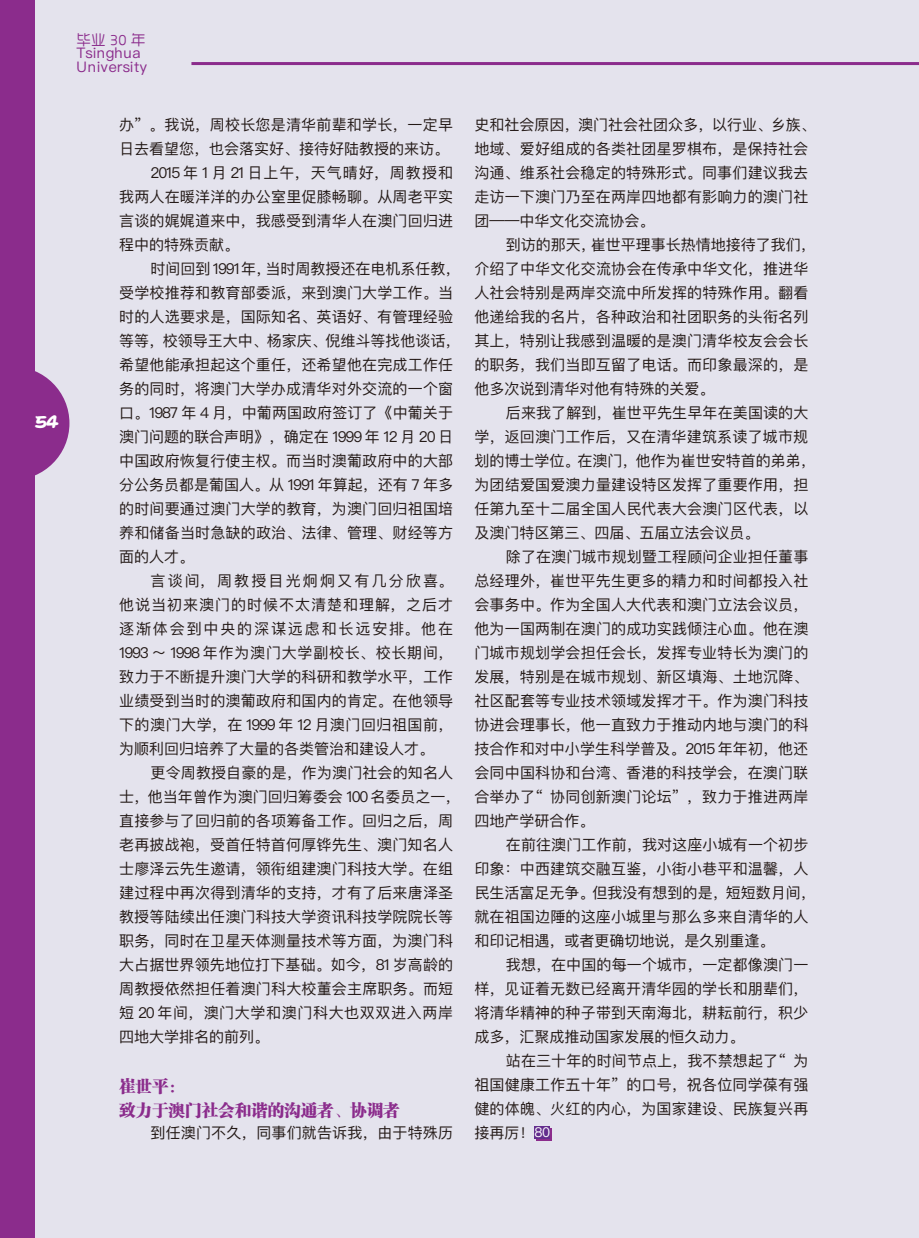
<style>
.page{position:relative;width:919px;height:1238px;background:#fff}
.page>*{position:absolute;margin:0;border:0;box-sizing:border-box;transform-origin:0 0}
.t1{font:16.5px/24px "FZCSJW GB1 0";color:#8b2c8c}
.t2{font:15px/24px "Ping Fang SC";letter-spacing:.015em;color:#231916}
.t3{font:15px "Ping Fang SC";letter-spacing:.05em;color:#231916}
.t4{font:15px "Ping Fang SC";letter-spacing:.035em;color:#231916}
.t5{font:15px "Ping Fang SC";letter-spacing:.04em;color:#231916}
.t6{font:15px "Ping Fang SC";letter-spacing:.07em;color:#231916}
.t7{font:15px "Ping Fang SC";letter-spacing:.065em;color:#231916}
.t8{font:15px "Ping Fang SC";letter-spacing:.145em;color:#231916}
.t9{font:15px "Ping Fang SC";letter-spacing:.125em;color:#231916}
.t10{font:14.55px/13.5px "Ping Fang SC";letter-spacing:.02em;color:#8b2c8c}
.t11{font:14.55px "RTWS Yue Go Demo";color:#8b2c8c}
.s1{font-size:13.5px;color:#fff}
</style>
<div class="page">
<div style="left:0;top:0;width:918px;height:1237px;background:#e4e3ed"></div>
<div style="left:0;top:0;width:34px;height:1237px;background:#8b2c8c"></div>
<hr style="left:191px;top:62px;width:727px;height:3px;background:#8b2c8c">
<div style="left:536px;top:1127px;width:15px;height:13px;background:#632d8d"></div>
<div style="left:534px;top:1126px;width:15px;height:12px;background:#632d8d"></div>
<svg style="left:34px;top:366px;width:35px;height:114px"></svg>
<p class="t11" style="left:77px;top:33px;width:70px">毕业 30 年</p>
<p class="t10" style="left:77px;top:46px;width:72px">Tsinghua<br>University</p>
<p class="t2" style="left:119px;top:112px;width:335px">办” 。我说，周校⻓长您是清华前辈和学⻓长，⼀一定早</p>
<p class="t2" style="left:119px;top:136px;width:332px">⽇日去看望您，也会落实好、接待好陆教授的来访。</p>
<p class="t6" style="left:151px;top:162px;width:304px">2015 年年 1 ⽉月 21 ⽇日上午，天⽓气晴好，周教授和</p>
<p class="t2" style="left:119px;top:184px;width:335px">我两⼈人在暖洋洋的办公室⾥里里促膝畅聊。从周⽼老老平实</p>
<p class="t2" style="left:119px;top:208px;width:335px">⾔言谈的娓娓道来中，我感受到清华⼈人在澳⻔门回归进</p>
<p class="t2" style="left:119px;top:232px;width:121px">程中的特殊贡献。</p>
<p class="t2" style="left:151px;top:256px;width:311px">时间回到1991年年，当时周教授还在电机系任教，</p>
<p class="t2" style="left:119px;top:280px;width:335px">受学校推荐和教育部委派，来到澳⻔门⼤大学⼯工作。当</p>
<p class="t2" style="left:119px;top:304px;width:335px">时的⼈人选要求是，国际知名、英语好、有管理理经验</p>
<p class="t2" style="left:119px;top:328px;width:343px">等等，校领导王⼤大中、杨家庆、倪维⽃斗等找他谈话，</p>
<p class="t2" style="left:119px;top:352px;width:335px">希望他能承担起这个重任，还希望他在完成⼯工作任</p>
<p class="t2" style="left:119px;top:376px;width:335px">务的同时，将澳⻔门⼤大学办成清华对外交流的⼀一个窗</p>
<p class="t2" style="left:119px;top:400px;width:335px">⼝口。1987 年年 4 ⽉月，中葡两国政府签订了了《中葡关于</p>
<p class="t2" style="left:119px;top:424px;width:335px">澳⻔门问题的联合声明》，确定在 1999 年年 12 ⽉月 20 ⽇日</p>
<p class="t2" style="left:119px;top:448px;width:335px">中国政府恢复⾏行行使主权。⽽而当时澳葡政府中的⼤大部</p>
<p class="t2" style="left:119px;top:472px;width:335px">分公务员都是葡国⼈人。从 1991 年年算起，还有 7 年年多</p>
<p class="t2" style="left:119px;top:496px;width:335px">的时间要通过澳⻔门⼤大学的教育，为澳⻔门回归祖国培</p>
<p class="t2" style="left:119px;top:520px;width:335px">养和储备当时急缺的政治、法律律、管理理、财经等⽅方</p>
<p class="t2" style="left:119px;top:544px;width:76px">⾯面的⼈人才。</p>
<p class="t8" style="left:151px;top:570px;width:304px">⾔言谈间，周教授⽬目光炯炯⼜又有⼏几分欣喜。</p>
<p class="t7" style="left:119px;top:594px;width:335px">他说当初来澳⻔门的时候不不太清楚和理理解，之后才</p>
<p class="t9" style="left:119px;top:618px;width:335px">逐渐体会到中央的深谋远虑和⻓长远安排。他在</p>
<p class="t3" style="left:119px;top:642px;width:335px">1993 ～ 1998 年年作为澳⻔门⼤大学副校⻓长、校⻓长期间，</p>
<p class="t2" style="left:119px;top:664px;width:335px">致⼒力力于不不断提升澳⻔门⼤大学的科研和教学⽔水平，⼯工作</p>
<p class="t2" style="left:119px;top:688px;width:335px">业绩受到当时的澳葡政府和国内的肯定。在他领导</p>
<p class="t4" style="left:119px;top:714px;width:335px">下的澳⻔门⼤大学，在 1999 年年 12 ⽉月澳⻔门回归祖国前，</p>
<p class="t2" style="left:119px;top:736px;width:317px">为顺利利回归培养了了⼤大量量的各类管治和建设⼈人才。</p>
<p class="t2" style="left:151px;top:760px;width:304px">更更令周教授⾃自豪的是，作为澳⻔门社会的知名⼈人</p>
<p class="t2" style="left:119px;top:784px;width:343px">⼠士，他当年年曾作为澳⻔门回归筹委会 100名委员之⼀一，</p>
<p class="t2" style="left:119px;top:808px;width:335px">直接参与了了回归前的各项筹备⼯工作。回归之后，周</p>
<p class="t2" style="left:119px;top:832px;width:335px">⽼老老再披战袍，受⾸首任特⾸首何厚铧先⽣生、澳⻔门知名⼈人</p>
<p class="t2" style="left:119px;top:856px;width:335px">⼠士廖泽云先⽣生邀请，领衔组建澳⻔门科技⼤大学。在组</p>
<p class="t2" style="left:119px;top:880px;width:335px">建过程中再次得到清华的⽀支持，才有了了后来唐泽圣</p>
<p class="t2" style="left:119px;top:904px;width:335px">教授等陆续出任澳⻔门科技⼤大学资讯科技学院院⻓长等</p>
<p class="t2" style="left:119px;top:928px;width:335px">职务，同时在卫星天体测量量技术等⽅方⾯面，为澳⻔门科</p>
<p class="t2" style="left:119px;top:952px;width:335px">⼤大占据世界领先地位打下基础。如今，81 岁⾼高龄的</p>
<p class="t2" style="left:119px;top:976px;width:335px">周教授依然担任着澳⻔门科⼤大校董会主席职务。⽽而短</p>
<p class="t5" style="left:119px;top:1002px;width:335px">短 20 年年间，澳⻔门⼤大学和澳⻔门科⼤大也双双进⼊入两岸</p>
<p class="t2" style="left:119px;top:1024px;width:151px">四地⼤大学排名的前列列。</p>
<p class="t1" style="left:119px;top:1074px;width:282px">崔世平：<br>致力于澳门社会和谐的沟通者、协调者</p>
<p class="t2" style="left:151px;top:1120px;width:304px">到任澳⻔门不不久，同事们就告诉我，由于特殊历</p>
<p class="t2" style="left:474px;top:112px;width:343px">史和社会原因，澳⻔门社会社团众多，以⾏行行业、乡族、地域、爱好组成的各类社团星罗棋布，是保持社会沟通、维系社会稳定的特殊形式。同事们建议我去⾛走访⼀一下澳⻔门乃⾄至在两岸四地都有影响⼒力力的澳⻔门社团——中华⽂文化交流协会。</p>
<p class="t2" style="left:474px;top:232px;width:343px;text-indent:31px">到访的那天，崔世平理理事⻓长热情地接待了了我们，介绍了了中华⽂文化交流协会在传承中华⽂文化，推进华⼈人社会特别是两岸交流中所发挥的特殊作⽤用。翻看他递给我的名⽚片，各种政治和社团职务的头衔名列列其上，特别让我感到温暖的是澳⻔门清华校友会会⻓长的职务，我们当即互留留了了电话。⽽而印象最深的，是他多次说到清华对他有特殊的关爱。</p>
<p class="t2" style="left:474px;top:400px;width:343px;text-indent:31px">后来我了了解到，崔世平先⽣生早年年在美国读的⼤大学，返回澳⻔门⼯工作后，⼜又在清华建筑系读了了城市规划的博⼠士学位。在澳⻔门，他作为崔世安特⾸首的弟弟，为团结爱国爱澳⼒力力量量建设特区发挥了了重要作⽤用，担任第九⾄至⼗十⼆二届全国⼈人⺠民代表⼤大会澳⻔门区代表，以及澳⻔门特区第三、四届、五届⽴立法会议员。</p>
<p class="t2" style="left:474px;top:544px;width:335px;text-align:justify;text-indent:31px">除了了在澳⻔门城市规划暨⼯工程顾问企业担任董事总经理理外，崔世平先⽣生更更多的精⼒力力和时间都投⼊入社会事务中。作为全国⼈人⼤大代表和澳⻔门⽴立法会议员，他为⼀一国两制在澳⻔门的成功实践倾注⼼心⾎血。他在澳⻔门城市规划学会担任会⻓长，发挥专业特⻓长为澳⻔门的发展，特别是在城市规划、新区填海海、⼟土地沉降、社区配套等专业技术领域发挥才⼲干。作为澳⻔门科技协进会理理事⻓长，他⼀一直致⼒力力于推动内地与澳⻔门的科技合作和对中⼩小学⽣生科学普及。2015 年年年年初，他还会同中国科协和台湾、⾹香港的科技学会，在澳⻔门联合举办了了“ 协同创新澳⻔门论坛” ，致⼒力力于推进两岸四地产学研合作。</p>
<p class="t2" style="left:474px;top:832px;width:343px;text-indent:31px">在前往澳⻔门⼯工作前，我对这座⼩小城有⼀一个初步印象：中⻄西建筑交融互鉴，⼩小街⼩小巷平和温馨，⼈人⺠民⽣生活富⾜足⽆无争。但我没有想到的是，短短数⽉月间，就在祖国边陲的这座⼩小城⾥里里与那么多来⾃自清华的⼈人和印记相遇，或者更更确切地说，是久别重逢。</p>
<p class="t2" style="left:474px;top:952px;width:335px;text-align:justify;text-indent:31px">我想，在中国的每⼀一个城市，⼀一定都像澳⻔门⼀一样，⻅见证着⽆无数已经离开清华园的学⻓长和朋辈们，将清华精神的种⼦子带到天南海海北北，耕耘前⾏行行，积少成多，汇聚成推动国家发展的恒久动⼒力力。</p>
<p class="t2" style="left:474px;top:1048px;width:335px;text-align:justify;text-indent:31px">站在三⼗十年年的时间节点上，我不不禁想起了了“ 为祖国健康⼯工作五⼗十年年” 的⼝口号，祝各位同学葆有强健的体魄、⽕火红的内⼼心，为国家建设、⺠民族复兴再接再厉！<span class="s1">80</span></p>
</div>
